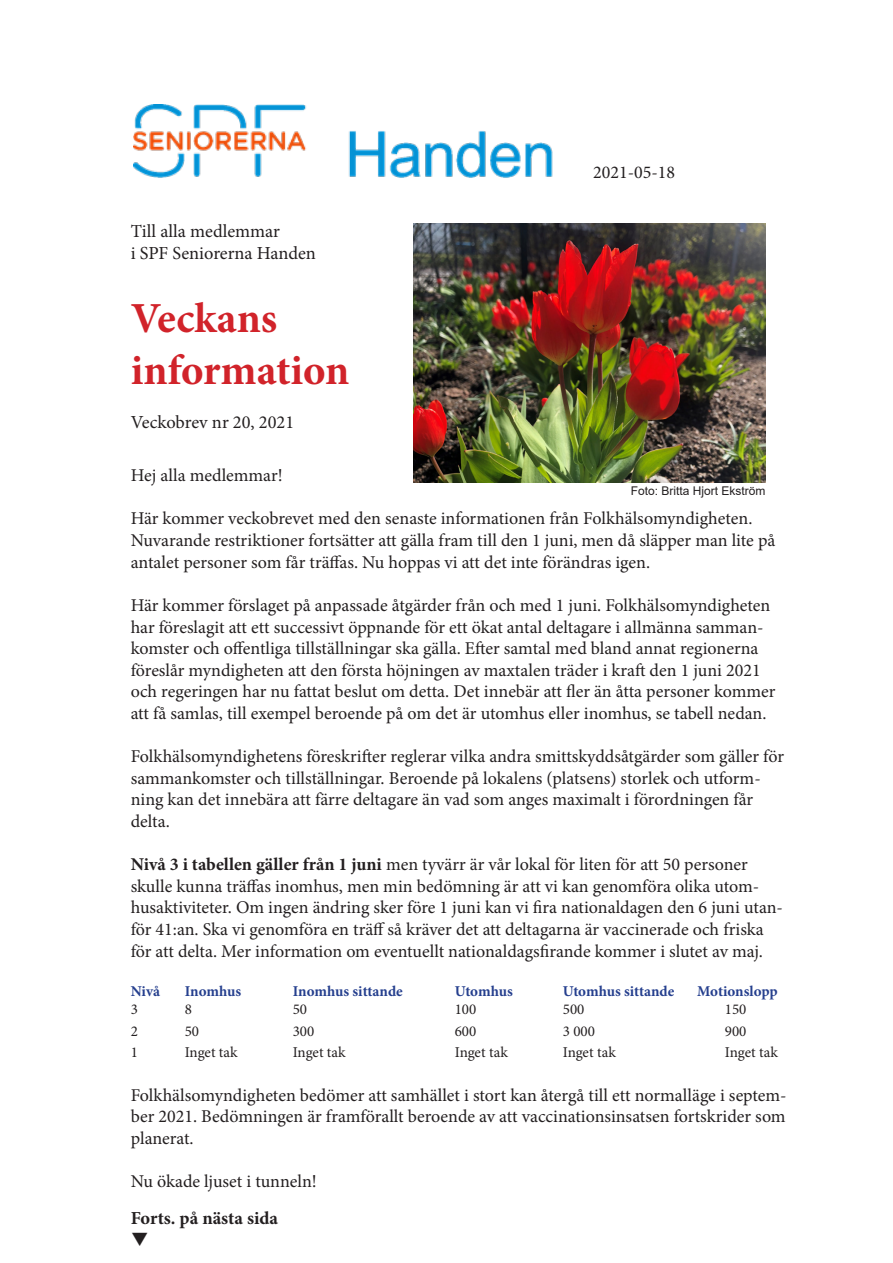
<style>
.page{position:relative;width:893px;height:1263px;background:#fff}
.page>*{position:absolute;margin:0;border:0;box-sizing:border-box;transform-origin:0 0}
.t1{font:700 42.9px "Minion Pro";color:#d1232a}
.t2{font:18.3px "Minion Pro";color:#231f20}
.t3{font:700 18.3px/22px "Minion Pro";color:#231f20}
.t4{font:18px/21.6px "Minion Pro";color:#231f20}
.t5{font:15px "Minion Pro";color:#231f20}
.t6{font:700 15px "Minion Pro";letter-spacing:-.005em;color:#253f8e}
.t7{font:12px "Arial";color:#231f20}
.s1{font-weight:700}
</style>
<div class="page">
<img style="left:134px;top:105px;width:419px;height:73px">
<img style="left:414px;top:223px;width:351px;height:260px">
<p class="t2" style="left:131px;top:218px;width:151px">Till alla medlemmar</p>
<p class="t2" style="left:131px;top:241px;width:187px">i SPF Seniorerna Handen</p>
<p class="t4" style="left:593px;top:161px;width:83px">2021-05-18</p>
<p class="t1" style="left:131px;top:288px;width:148px">Veckans</p>
<p class="t1" style="left:131px;top:340px;width:220px">information</p>
<p class="t2" style="left:131px;top:409px;width:165px">Veckobrev nr 20, 2021</p>
<p class="t4" style="left:131px;top:465px;width:153px">Hej alla medlemmar!</p>
<p class="t4" style="left:131px;top:508px;width:646px">Här kommer veckobrevet med den senaste informationen från Folkhälsomyndigheten.<br>Nuvarande restriktioner fortsätter att gälla fram till den 1 juni, men då släpper man lite på antalet personer som får träffas. Nu hoppas vi att det inte förändras igen.</p>
<p class="t4" style="left:131px;top:594px;width:646px">Här kommer förslaget på anpassade åtgärder från och med 1 juni. Folkhälsomyndigheten har föreslagit att ett successivt öppnande för ett ökat antal deltagare i allmänna samman&shy;komster och offentliga tillställningar ska gälla. Efter samtal med bland annat regionerna föreslår myndigheten att den första höjningen av maxtalen träder i kraft den 1 juni 2021 och regeringen har nu fattat beslut om detta. Det innebär att fler än åtta personer kommer att få samlas, till exempel beroende på om det är utomhus eller inomhus, se tabell nedan.</p>
<p class="t4" style="left:131px;top:746px;width:655px">Folkhälsomyndighetens föreskrifter reglerar vilka andra smittskyddsåtgärder som gäller för sammankomster och tillställningar. Beroende på lokalens (platsens) storlek och utform-</p>
<p class="t4" style="left:131px;top:789px;width:624px">ning kan det innebära att färre deltagare än vad som anges maximalt i förordningen får delta.</p>
<p class="t4" style="left:131px;top:854px;width:630px"><span class="s1">Nivå 3 i tabellen gäller från 1 juni</span> men tyvärr är vår lokal för liten för att 50 personer skulle kunna träffas inomhus, men min bedömning är att vi kan genomföra olika utom-</p>
<p class="t4" style="left:131px;top:897px;width:654px">husaktiviteter. Om ingen ändring sker före 1 juni kan vi fira nationaldagen den 6 juni utan&shy;för 41:an. Ska vi genomföra en träff så kräver det att deltagarna är vaccinerade och friska för att delta. Mer information om eventuellt nationaldagsfirande kommer i slutet av maj.</p>
<p class="t6" style="left:131px;top:981px;width:31px">Nivå</p>
<p class="t6" style="left:185px;top:981px;width:58px">Inomhus</p>
<p class="t6" style="left:293px;top:981px;width:112px">Inomhus sittande</p>
<p class="t6" style="left:455px;top:981px;width:60px">Utomhus</p>
<p class="t6" style="left:563px;top:981px;width:113px">Utomhus sittande</p>
<p class="t6" style="left:697px;top:981px;width:82px">Motionslopp</p>
<p class="t5" style="left:131px;top:999px;width:9px">3</p>
<p class="t5" style="left:185px;top:999px;width:9px">8</p>
<p class="t5" style="left:293px;top:999px;width:16px">50</p>
<p class="t5" style="left:455px;top:999px;width:23px">100</p>
<p class="t5" style="left:563px;top:999px;width:23px">500</p>
<p class="t5" style="left:725px;top:999px;width:23px">150</p>
<p class="t5" style="left:131px;top:1021px;width:9px">2</p>
<p class="t5" style="left:185px;top:1021px;width:16px">50</p>
<p class="t5" style="left:293px;top:1021px;width:23px">300</p>
<p class="t5" style="left:455px;top:1021px;width:23px">600</p>
<p class="t5" style="left:563px;top:1021px;width:34px">3 000</p>
<p class="t5" style="left:725px;top:1021px;width:23px">900</p>
<p class="t5" style="left:131px;top:1042px;width:9px">1</p>
<p class="t5" style="left:185px;top:1042px;width:54px">Inget tak</p>
<p class="t5" style="left:293px;top:1042px;width:54px">Inget tak</p>
<p class="t5" style="left:455px;top:1042px;width:54px">Inget tak</p>
<p class="t5" style="left:563px;top:1042px;width:54px">Inget tak</p>
<p class="t5" style="left:725px;top:1042px;width:54px">Inget tak</p>
<p class="t4" style="left:131px;top:1084px;width:657px;text-align:justify">Folkhälsomyndigheten bedömer att samhället i stort kan återgå till ett normalläge i septem&shy;ber 2021. Bedömningen är framförallt beroende av att vaccinationsinsatsen fortskrider som planerat.</p>
<p class="t4" style="left:131px;top:1170px;width:188px">Nu ökade ljuset i tunneln!</p>
<p class="t7" style="left:631px;top:483px;width:136px">Foto: Britta Hjort Ekström</p>
<p class="t3" style="left:131px;top:1206px;width:149px">Forts. på nästa sida ❑</p>
</div>
